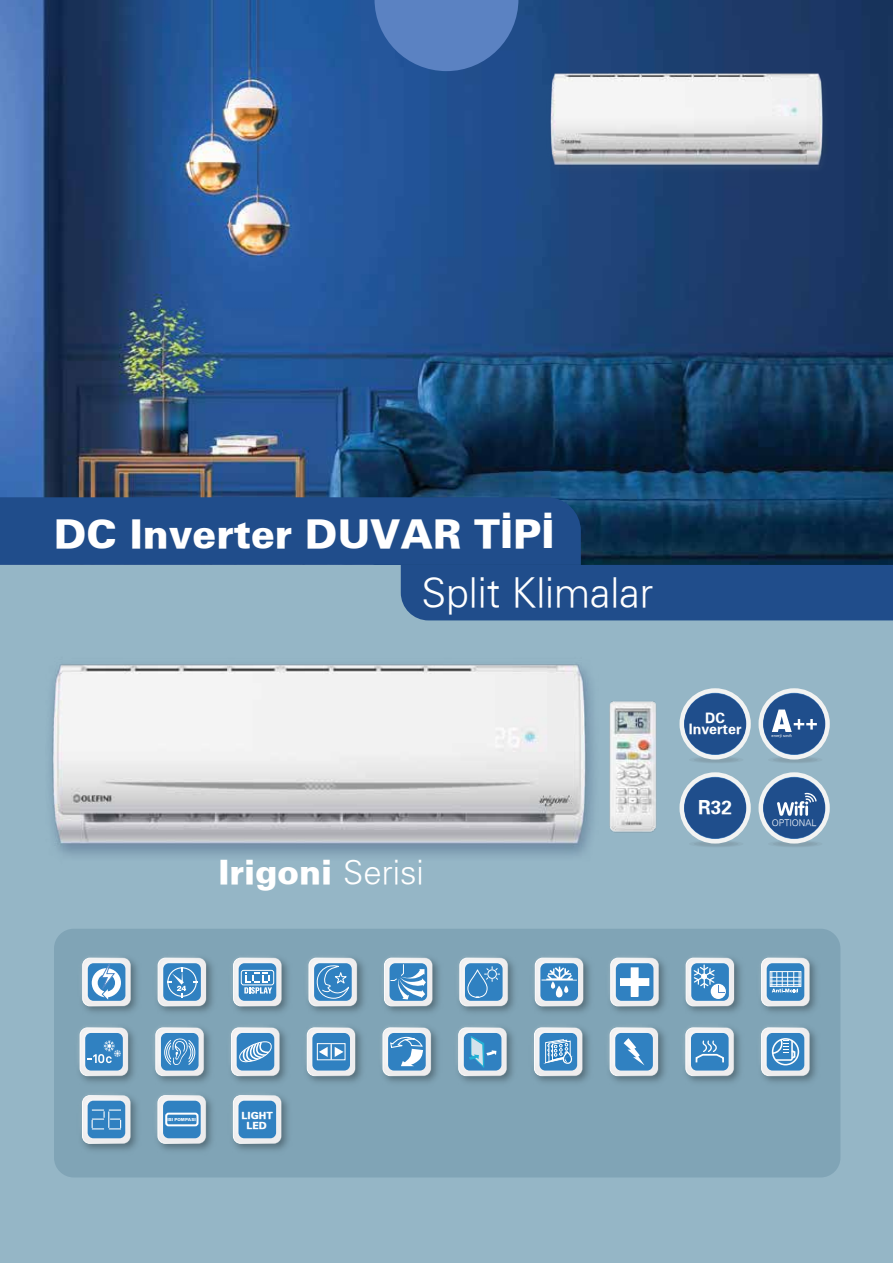
<style>
.page{position:relative;width:893px;height:1263px;background:#95b6c6}
.page>*{position:absolute;margin:0;border:0;box-sizing:border-box;transform-origin:0 0}
.t1{font:300 40.5px "Univers";color:#fff}
.t2{font:900 39px "Univers";color:#fff}
.t3{font:900 33px "Univers";color:#fff}
.t4{font:700 19.05px "Univers";color:#fff}
.t5{font:700 14.1px/10.5px "Univers";color:#fff;text-align:center}
.t6{font:900 9.75px/9.6px "Univers";color:#fff;text-align:center}
.t7{font:300 9.15px "Univers";color:#fff}
.t8{font:900 4.05px "Univers";color:#fff}
.t9{font:3.9px "Univers";color:#fff}
.s1{font-weight:300}
</style>
<div class="page">
<img style="left:50px;top:664px;width:544px;height:192px">
<div style="left:54px;top:929px;width:786px;height:248px;background:#80a4b6;border-radius:20px"></div>
<img style="left:0;top:0;width:893px;height:497px">
<div style="left:689px;top:840px;width:54px;height:7px;background:#90afbe;border-radius:50%"></div>
<div style="left:694px;top:841px;width:45px;height:6px;background:#89a6b4;border-radius:50%"></div>
<svg style="left:699px;top:842px;width:35px;height:4px"></svg>
<svg style="left:679px;top:772px;width:72px;height:71px"></svg>
<svg style="left:684px;top:777px;width:62px;height:62px"></svg>
<div style="left:685px;top:777px;width:61px;height:61px;background:#1f4e8c;border-radius:50%"></div>
<div style="left:768px;top:840px;width:54px;height:7px;background:#90afbe;border-radius:50%"></div>
<div style="left:773px;top:841px;width:45px;height:6px;background:#89a6b4;border-radius:50%"></div>
<svg style="left:778px;top:842px;width:35px;height:4px"></svg>
<svg style="left:758px;top:772px;width:72px;height:71px"></svg>
<svg style="left:763px;top:777px;width:62px;height:62px"></svg>
<div style="left:764px;top:777px;width:61px;height:61px;background:#1f4e8c;border-radius:50%"></div>
<div style="left:689px;top:756px;width:54px;height:7px;background:#90afbe;border-radius:50%"></div>
<div style="left:694px;top:757px;width:45px;height:6px;background:#89a6b4;border-radius:50%"></div>
<svg style="left:699px;top:758px;width:35px;height:4px"></svg>
<svg style="left:679px;top:688px;width:72px;height:71px"></svg>
<svg style="left:684px;top:693px;width:62px;height:62px"></svg>
<div style="left:685px;top:693px;width:61px;height:61px;background:#1f4e8c;border-radius:50%"></div>
<div style="left:768px;top:756px;width:54px;height:7px;background:#90afbe;border-radius:50%"></div>
<div style="left:773px;top:757px;width:45px;height:6px;background:#89a6b4;border-radius:50%"></div>
<svg style="left:778px;top:758px;width:35px;height:4px"></svg>
<svg style="left:758px;top:688px;width:72px;height:71px"></svg>
<svg style="left:763px;top:693px;width:62px;height:62px"></svg>
<div style="left:764px;top:693px;width:61px;height:61px;background:#1f4e8c;border-radius:50%"></div>
<svg style="left:772px;top:709px;width:45px;height:23px"></svg>
<svg style="left:777px;top:793px;width:40px;height:23px"></svg>
<img style="left:80px;top:955px;width:54px;height:54px">
<div style="left:82px;top:958px;width:49px;height:48px;border:1px solid #fff;border-radius:7px"></div>
<svg style="left:88px;top:963px;width:37px;height:38px"></svg>
<img style="left:155px;top:955px;width:54px;height:54px">
<div style="left:158px;top:958px;width:48px;height:48px;border:1px solid #fff;border-radius:7px"></div>
<svg style="left:163px;top:963px;width:38px;height:38px"></svg>
<img style="left:231px;top:955px;width:53px;height:54px">
<div style="left:233px;top:958px;width:49px;height:48px;border:1px solid #fff;border-radius:7px"></div>
<svg style="left:239px;top:963px;width:37px;height:38px"></svg>
<img style="left:306px;top:955px;width:54px;height:54px">
<div style="left:309px;top:958px;width:48px;height:48px;border:1px solid #fff;border-radius:7px"></div>
<svg style="left:314px;top:963px;width:38px;height:38px"></svg>
<img style="left:382px;top:955px;width:53px;height:54px">
<div style="left:384px;top:958px;width:48px;height:48px;border:1px solid #fff;border-radius:7px"></div>
<svg style="left:390px;top:963px;width:37px;height:38px"></svg>
<img style="left:457px;top:955px;width:54px;height:54px">
<div style="left:460px;top:958px;width:48px;height:48px;border:1px solid #fff;border-radius:7px"></div>
<svg style="left:465px;top:963px;width:38px;height:38px"></svg>
<img style="left:532px;top:955px;width:54px;height:54px">
<div style="left:535px;top:958px;width:48px;height:48px;border:1px solid #fff;border-radius:7px"></div>
<svg style="left:540px;top:963px;width:38px;height:38px"></svg>
<img style="left:608px;top:955px;width:54px;height:54px">
<svg style="left:616px;top:963px;width:37px;height:38px"></svg>
<div style="left:610px;top:958px;width:49px;height:48px;border:1px solid #fff;border-radius:7px"></div>
<div style="left:631px;top:968px;width:7px;height:28px;background:#fff"></div>
<div style="left:620px;top:978px;width:29px;height:7px;background:#fff"></div>
<div style="left:620px;top:978px;width:29px;height:7px;border:1px solid #fff"></div>
<img style="left:683px;top:955px;width:54px;height:54px">
<div style="left:686px;top:958px;width:48px;height:48px;border:1px solid #fff;border-radius:7px"></div>
<img style="left:759px;top:955px;width:53px;height:54px">
<div style="left:761px;top:958px;width:49px;height:48px;border:1px solid #fff;border-radius:7px"></div>
<svg style="left:691px;top:963px;width:38px;height:38px"></svg>
<img style="left:77px;top:1025px;width:54px;height:54px">
<div style="left:80px;top:1028px;width:48px;height:48px;border:1px solid #fff;border-radius:7px"></div>
<img style="left:153px;top:1025px;width:54px;height:54px">
<div style="left:156px;top:1028px;width:48px;height:48px;border:1px solid #fff;border-radius:7px"></div>
<img style="left:229px;top:1025px;width:54px;height:54px">
<div style="left:231px;top:1028px;width:49px;height:48px;border:1px solid #fff;border-radius:7px"></div>
<img style="left:304px;top:1025px;width:54px;height:54px">
<div style="left:307px;top:1028px;width:48px;height:48px;border:1px solid #fff;border-radius:7px"></div>
<img style="left:380px;top:1025px;width:54px;height:54px">
<div style="left:383px;top:1028px;width:48px;height:48px;border:1px solid #fff;border-radius:7px"></div>
<img style="left:456px;top:1025px;width:54px;height:54px">
<div style="left:458px;top:1028px;width:49px;height:48px;border:1px solid #fff;border-radius:7px"></div>
<img style="left:531px;top:1025px;width:54px;height:54px">
<div style="left:534px;top:1028px;width:48px;height:48px;border:1px solid #fff;border-radius:7px"></div>
<img style="left:607px;top:1025px;width:54px;height:54px">
<div style="left:610px;top:1028px;width:48px;height:48px;border:1px solid #fff;border-radius:7px"></div>
<img style="left:683px;top:1025px;width:54px;height:54px">
<div style="left:686px;top:1028px;width:48px;height:48px;border:1px solid #fff;border-radius:7px"></div>
<svg style="left:161px;top:1033px;width:38px;height:37px"></svg>
<img style="left:759px;top:1025px;width:53px;height:54px">
<div style="left:761px;top:1028px;width:49px;height:48px;border:1px solid #fff;border-radius:7px"></div>
<svg style="left:237px;top:1033px;width:38px;height:37px"></svg>
<img style="left:79px;top:1093px;width:55px;height:54px">
<div style="left:82px;top:1095px;width:49px;height:48px;border:1px solid #fff;border-radius:7px"></div>
<svg style="left:312px;top:1033px;width:38px;height:37px"></svg>
<img style="left:155px;top:1093px;width:54px;height:54px">
<svg style="left:163px;top:1101px;width:38px;height:37px"></svg>
<div style="left:158px;top:1095px;width:48px;height:48px;border:1px solid #fff;border-radius:7px"></div>
<svg style="left:88px;top:1101px;width:37px;height:37px"></svg>
<svg style="left:767px;top:1033px;width:37px;height:37px"></svg>
<svg style="left:691px;top:1033px;width:38px;height:37px"></svg>
<svg style="left:615px;top:1033px;width:38px;height:37px"></svg>
<img style="left:230px;top:1093px;width:54px;height:54px">
<svg style="left:238px;top:1101px;width:38px;height:37px"></svg>
<div style="left:233px;top:1095px;width:48px;height:48px;border:1px solid #fff;border-radius:7px"></div>
<svg style="left:464px;top:1033px;width:37px;height:37px"></svg>
<svg style="left:539px;top:1033px;width:38px;height:37px"></svg>
<svg style="left:767px;top:963px;width:37px;height:38px"></svg>
<svg style="left:388px;top:1033px;width:38px;height:37px"></svg>
<div style="left:165px;top:1113px;width:34px;height:13px;border:2px solid #fff;border-radius:2px"></div>
<svg style="left:85px;top:1033px;width:38px;height:37px"></svg>
<img style="left:609px;top:701px;width:47px;height:132px">
<svg style="left:374px;top:0;width:144px;height:71px;background:#4e77b7"></svg>
<svg style="left:0;top:497px;width:893px;height:123px"></svg>
<img style="left:538px;top:66px;width:296px;height:111px">
<p class="t2" style="left:54px;top:510px;width:502px">DC Inverter DUVAR TİPİ</p>
<p class="t1" style="left:422px;top:568px;width:233px">Split Klimalar</p>
<p class="t3" style="left:219px;top:852px;width:207px">Irigoni <span class="s1">Serisi</span></p>
<p class="t5" style="left:689px;top:712px;width:54px">DC<br>Inverter</p>
<p class="t4" style="left:698px;top:795px;width:35px">R32</p>
<p class="t9" style="left:771px;top:733px;width:22px">enerji sınıfı</p>
<p class="t7" style="left:772px;top:817px;width:46px">OPTIONAL</p>
<p class="t8" style="left:168px;top:1117px;width:30px">ISI POMPASI</p>
<p class="t6" style="left:242px;top:1111px;width:33px">LIGHT<br>LED</p>
</div>
